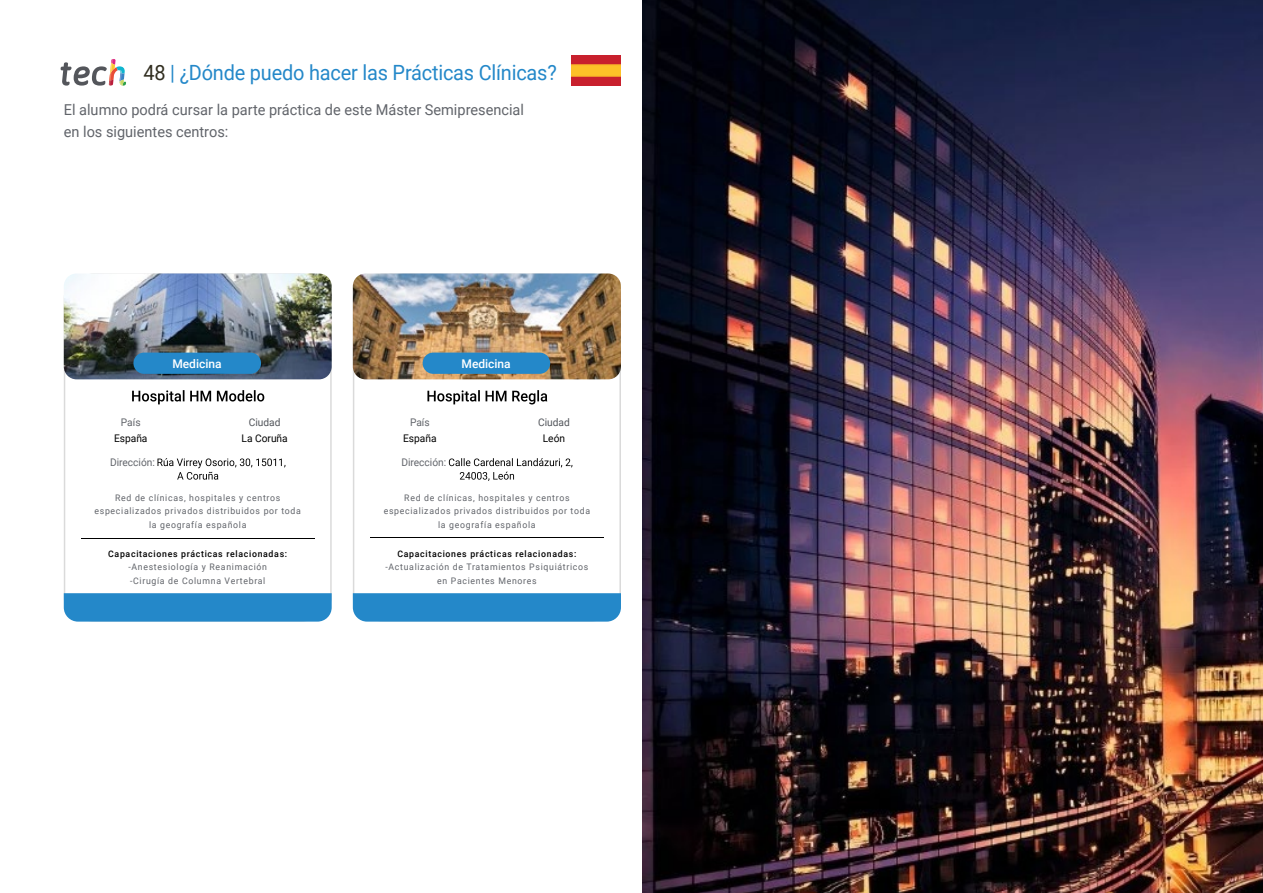
<style>
.page{position:relative;width:1263px;height:893px;background:#fff}
.page>*{position:absolute;margin:0;border:0;box-sizing:border-box;transform-origin:0 0}
.t1{font:21px "Roboto";letter-spacing:-.01em;color:#2488c9;scale:.95 1}
.t2{font:15px/22.5px "Roboto";color:#61646a}
.t3{font:500 12px "Roboto";color:#fff}
.t4{font:10.5px "Roboto";color:#61646a}
.t5{font:10.5px "Roboto";color:#000}
.t6{font:10.5px "Roboto";color:#52555b}
.t7{font:9px/13.5px "Roboto";letter-spacing:.08em;color:#61646a;text-align:center}
.t8{font:500 9px "Roboto";letter-spacing:.08em;color:#000}
.s1{color:#312e20}
</style>
<div class="page">
<svg style="left:61px;top:59px;width:65px;height:27px"></svg>
<img style="left:642px;top:0;width:621px;height:893px">
<svg style="left:63px;top:298px;width:269px;height:312px"></svg>
<img style="left:64px;top:273px;width:268px;height:106px">
<div style="left:133px;top:353px;width:128px;height:21px;background:#2488c9;border-radius:11px"></div>
<svg style="left:64px;top:593px;width:268px;height:29px;background:#2a8bca"></svg>
<hr style="left:81px;top:538px;width:234px;height:1px;background:#000">
<svg style="left:132px;top:390px;width:132px;height:14px"></svg>
<svg style="left:157px;top:458px;width:128px;height:22px"></svg>
<svg style="left:352px;top:285px;width:269px;height:324px"></svg>
<img style="left:353px;top:273px;width:268px;height:106px">
<div style="left:423px;top:353px;width:127px;height:21px;background:#2488c9;border-radius:11px"></div>
<svg style="left:353px;top:593px;width:268px;height:29px;background:#2a8bca"></svg>
<hr style="left:370px;top:538px;width:234px;height:1px;background:#000">
<svg style="left:427px;top:390px;width:120px;height:14px"></svg>
<svg style="left:449px;top:458px;width:123px;height:23px"></svg>
<img style="left:572px;top:56px;width:49px;height:29px">
<h1 class="t1" style="left:144px;top:57px;width:436px"><span class="s1">48</span> | ¿Dónde puedo hacer las Prácticas Clínicas?</h1>
<h2 class="t2" style="left:64px;top:98px;width:462px">El alumno podrá cursar la parte práctica de este Máster Semipresencial en los siguientes centros:</h2>
<h3 class="t3" style="left:172px;top:355px;width:51px">Medicina</h3>
<h3 class="t3" style="left:461px;top:355px;width:51px">Medicina</h3>
<p class="t4" style="left:121px;top:415px;width:21px">País</p>
<p class="t5" style="left:114px;top:431px;width:35px">España</p>
<p class="t6" style="left:249px;top:415px;width:33px">Ciudad</p>
<p class="t5" style="left:242px;top:431px;width:48px">La Coruña</p>
<p class="t4" style="left:410px;top:415px;width:21px">País</p>
<p class="t5" style="left:403px;top:431px;width:35px">España</p>
<p class="t6" style="left:538px;top:415px;width:33px">Ciudad</p>
<p class="t5" style="left:543px;top:431px;width:24px">León</p>
<p class="t4" style="left:110px;top:455px;width:46px">Dirección:</p>
<p class="t7" style="left:95px;top:490px;width:208px">Red de clínicas, hospitales y centros especializados privados distribuidos por toda la geografía española</p>
<p class="t8" style="left:108px;top:547px;width:180px">Capacitaciones prácticas relacionadas:</p>
<p class="t7" style="left:128px;top:560px;width:140px;text-align:left">-Anestesiología y Reanimación -Cirugía de Columna Vertebral</p>
<p class="t4" style="left:401px;top:455px;width:46px">Dirección:</p>
<p class="t7" style="left:384px;top:490px;width:208px">Red de clínicas, hospitales y centros especializados privados distribuidos por toda la geografía española</p>
<p class="t8" style="left:397px;top:548px;width:180px">Capacitaciones prácticas relacionadas:</p>
<p class="t7" style="left:385px;top:560px;width:205px">-Actualización de Tratamientos Psiquiátricos en Pacientes Menores</p>
</div>
